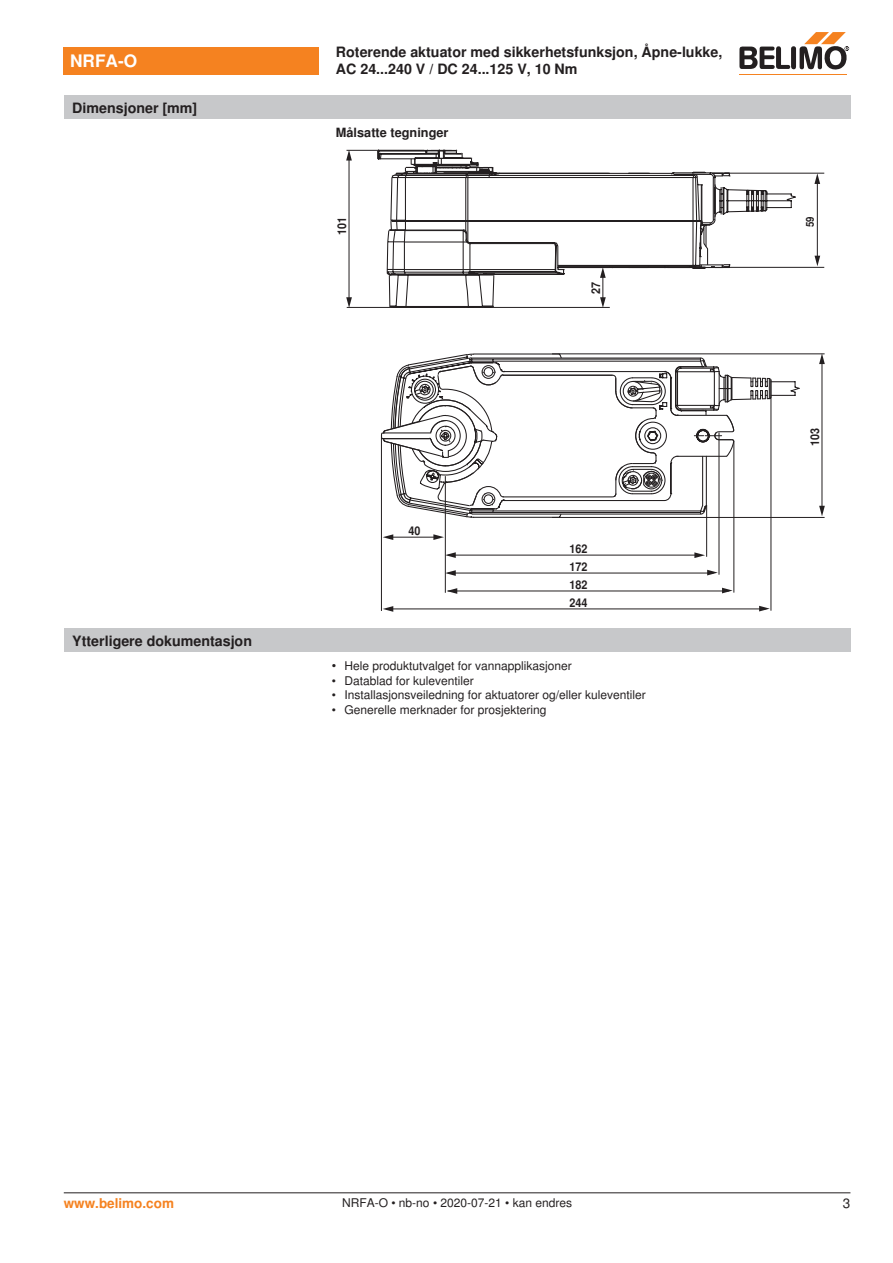
<style>
.page{position:relative;width:893px;height:1263px;background:#fff}
.page>*{position:absolute;margin:0;border:0;box-sizing:border-box;transform-origin:0 0}
.t1{font:700 17.25px "Nimbus Sans BEL";color:#fff}
.t2{font:700 14.25px/17.1px "Nimbus Sans BEL";color:#231f20}
.t3{font:700 13.5px "Nimbus Sans BEL";color:#f58220}
.Rechtsbündig_Footer{font:13.5px "Nimbus Sans BEL";color:#231f20}
.t4{font:700 12.75px "Nimbus Sans BEL";color:#231f20}
.Bulletpoints{font:12px "Nimbus Sans BEL";color:#231f20}
.Footer_EU_center{font:12px "Nimbus Sans BEL";color:#231f20}
.t5{font:700 12px/18px "Nimbus Sans BEL";color:#231f20;text-align:justify;scale:.9 1}
.t6{font:700 10.8px "Nimbus Sans BEL";color:#231f20;scale:.9 1}
.s1{font-size:12.75px}
</style>
<div class="page">
<hr style="left:448px;top:555px;width:252px;height:1px;background:#231f20">
<hr style="left:719px;top:432px;width:1px;height:143px;background:#231f20">
<svg style="left:707px;top:570px;width:11px;height:5px"></svg>
<svg style="left:694px;top:552px;width:11px;height:6px"></svg>
<svg style="left:446px;top:552px;width:10px;height:6px"></svg>
<hr style="left:448px;top:573px;width:266px;height:1px;background:#231f20">
<svg style="left:446px;top:570px;width:10px;height:6px"></svg>
<hr style="left:734px;top:441px;width:1px;height:152px;background:#231f20">
<svg style="left:722px;top:588px;width:11px;height:5px"></svg>
<hr style="left:448px;top:591px;width:281px;height:1px;background:#231f20">
<svg style="left:447px;top:588px;width:10px;height:6px"></svg>
<hr style="left:771px;top:397px;width:1px;height:214px;background:#231f20">
<svg style="left:759px;top:606px;width:11px;height:5px"></svg>
<hr style="left:387px;top:609px;width:379px;height:1px;background:#231f20">
<hr style="left:445px;top:476px;width:1px;height:117px;background:#231f20">
<hr style="left:387px;top:537px;width:52px;height:1px;background:#231f20">
<svg style="left:433px;top:534px;width:11px;height:6px"></svg>
<svg style="left:383px;top:534px;width:10px;height:6px"></svg>
<hr style="left:381px;top:435px;width:1px;height:176px;background:#231f20">
<svg style="left:383px;top:606px;width:10px;height:6px"></svg>
<hr style="left:552px;top:354px;width:273px;height:1px;background:#231f20">
<hr style="left:552px;top:517px;width:273px;height:1px;background:#231f20">
<hr style="left:822px;top:361px;width:1px;height:151px;background:#231f20">
<svg style="left:819px;top:506px;width:6px;height:10px"></svg>
<svg style="left:819px;top:353px;width:6px;height:11px"></svg>
<hr style="left:706px;top:505px;width:1px;height:52px;background:#231f20">
<svg style="left:380px;top:353px;width:420px;height:165px"></svg>
<svg style="left:377px;top:172px;width:353px;height:135px"></svg>
<hr style="left:347px;top:307px;width:263px;height:1px;background:#231f20">
<hr style="left:349px;top:154px;width:1px;height:148px;background:#231f20">
<svg style="left:346px;top:297px;width:6px;height:11px"></svg>
<hr style="left:346px;top:150px;width:78px;height:1px;background:#231f20">
<svg style="left:346px;top:150px;width:6px;height:11px"></svg>
<hr style="left:603px;top:272px;width:1px;height:30px;background:#231f20">
<svg style="left:600px;top:297px;width:6px;height:11px"></svg>
<svg style="left:377px;top:150px;width:329px;height:128px"></svg>
<svg style="left:714px;top:184px;width:82px;height:34px"></svg>
<hr style="left:725px;top:267px;width:99px;height:1px;background:#231f20">
<hr style="left:725px;top:173px;width:99px;height:1px;background:#231f20">
<hr style="left:817px;top:179px;width:1px;height:83px;background:#231f20">
<svg style="left:814px;top:256px;width:6px;height:10px"></svg>
<svg style="left:814px;top:173px;width:6px;height:11px"></svg>
<div style="left:64px;top:629px;width:786px;height:23px;background:#c7c8ca"></div>
<div style="left:64px;top:47px;width:255px;height:27px;background:#f58220"></div>
<hr style="left:739px;top:74px;width:107px;height:1px;background:#f58220">
<svg style="left:739px;top:32px;width:110px;height:38px"></svg>
<div style="left:64px;top:96px;width:786px;height:23px;background:#c7c8ca"></div>
<hr style="left:64px;top:1192px;width:786px;height:1px;background:#231f20">
<p class="t1" style="left:70px;top:51px;width:69px">NRFA-O</p>
<p class="t2" style="left:336px;top:44px;width:388px">Roterende aktuator med sikkerhetsfunksjon, Åpne-lukke,<br>AC 24...240 V / DC 24...125 V, 10 Nm</p>
<p class="t2" style="left:72px;top:100px;width:127px">Dimensjoner [mm]</p>
<p class="t4" style="left:336px;top:125px;width:114px">Målsatte tegninger</p>
<p class="t5" style="left:334px;top:235px;width:22px;rotate:-90deg">101</p>
<p class="t5" style="left:588px;top:294px;width:15px;rotate:-90deg">27</p>
<p class="t2" style="left:72px;top:633px;width:181px">Ytterligere dokumentasjon</p>
<p class="t5" style="left:408px;top:523px;width:15px">40</p>
<p class="t5" style="left:569px;top:541px;width:22px">162<br>172<br>182<br>244</p>
<p class="Bulletpoints" style="left:332px;top:659px;width:242px"><span class="s1">•</span> Hele produktutvalget for vannapplikasjoner</p>
<p class="Bulletpoints" style="left:332px;top:673px;width:144px">• Datablad for kuleventiler</p>
<p class="Bulletpoints" style="left:332px;top:688px;width:316px">• Installasjonsveiledning for aktuatorer og/eller kuleventiler</p>
<p class="Bulletpoints" style="left:332px;top:702px;width:216px">• Generelle merknader for prosjektering</p>
<p class="t6" style="left:803px;top:227px;width:13px;rotate:-90deg">59</p>
<p class="t5" style="left:807px;top:446px;width:22px;rotate:-90deg">103</p>
<p class="t3" style="left:64px;top:1195px;width:112px">www.belimo.com</p>
<p class="Footer_EU_center" style="left:342px;top:1196px;width:232px">NRFA-O • nb-no • 2020-07-21 • kan endres</p>
<p class="Rechtsbündig_Footer" style="left:843px;top:1195px;width:9px">3</p>
</div>
